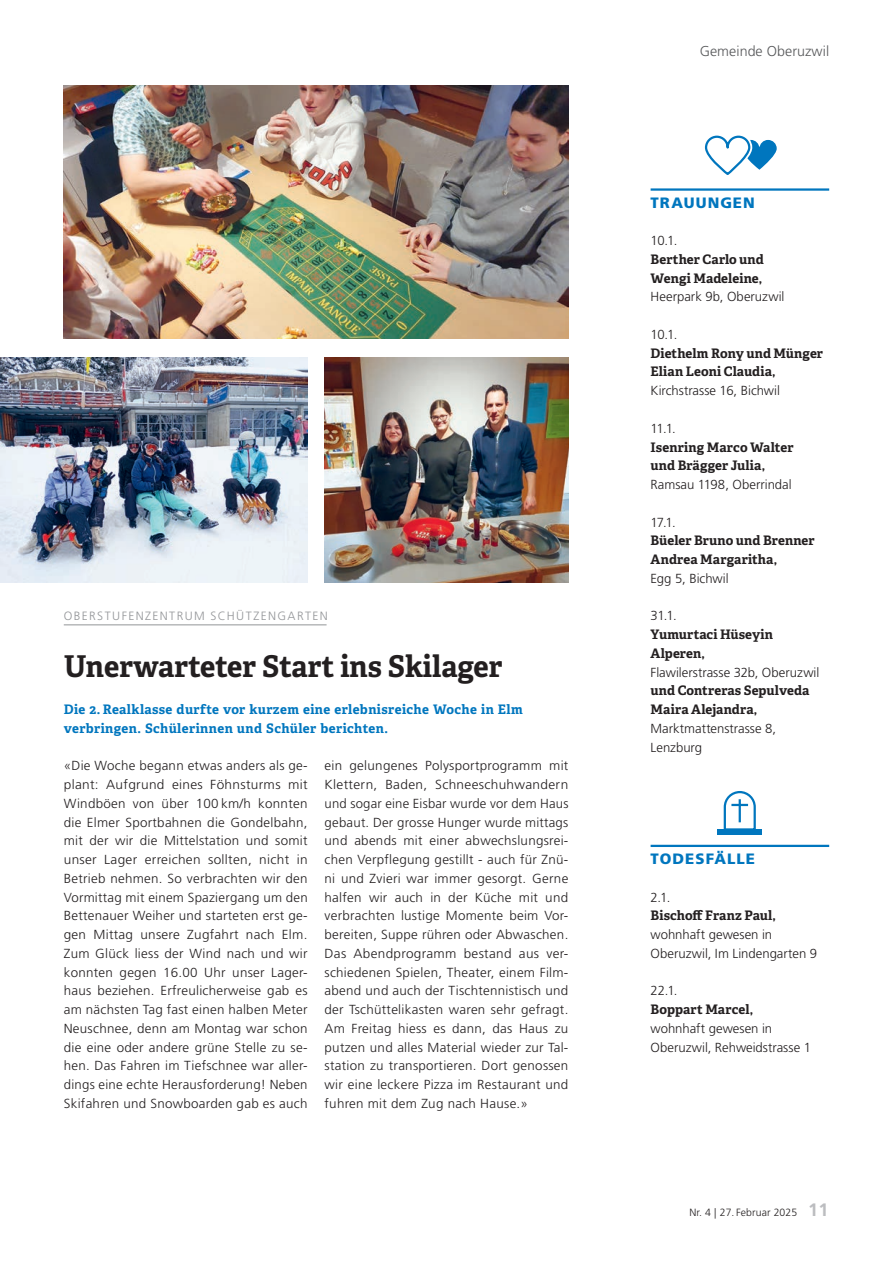
<style>
.page{position:relative;width:893px;height:1263px;background:#fff}
.page>*{position:absolute;margin:0;border:0;box-sizing:border-box;transform-origin:0 0}
.t1{font:700 30px "Adelle";color:#231f20}
.t2{font:900 15px "Frutiger LT Std";letter-spacing:.07em;color:#0076be}
.t3{font:300 14.25px "Frutiger LT Std";letter-spacing:.005em;color:#57585a}
.t4{font:300 13.2px/18.8px "Frutiger LT Std";letter-spacing:.005em;color:#231f20}
.t5{font:700 13.2px/18.8px "Adelle";letter-spacing:.005em;color:#231f20}
.t6{font:700 13.2px/18.8px "Adelle";letter-spacing:.03em;color:#0076be}
.t7{font:300 12px "Frutiger LT Std";letter-spacing:.12em;color:#939598}
.t8{font:300 10.5px "Frutiger LT Std";letter-spacing:.01em;color:#231f20}
.s1{font-weight:700;font-size:18px;color:#bcbdc0}
</style>
<div class="page">
<hr style="left:64px;top:624px;width:263px;height:1px;background:#939598">
<img style="left:0;top:358px;width:308px;height:225px">
<img style="left:64px;top:85px;width:504px;height:254px">
<img style="left:325px;top:358px;width:243px;height:225px">
<hr style="left:651px;top:188px;width:178px;height:3px;background:#0076be">
<svg style="left:704px;top:135px;width:73px;height:40px"></svg>
<hr style="left:651px;top:845px;width:178px;height:2px;background:#0076be">
<div style="left:718px;top:829px;width:44px;height:5px;background:#0076be"></div>
<svg style="left:723px;top:791px;width:33px;height:38px"></svg>
<p class="t7" style="left:64px;top:609px;width:265px">OBERSTUFENZENTRUM SCHÜTZENGARTEN</p>
<h1 class="t1" style="left:64px;top:647px;width:440px">Unerwarteter Start ins Skilager</h1>
<p class="t6" style="left:64px;top:700px;width:460px">Die 2. Realklasse durfte vor kurzem eine erlebnisreiche Woche in Elm verbringen. Schülerinnen und Schüler berichten.</p>
<p class="t4" style="left:64px;top:756px;width:245px;text-align:justify">«Die Woche begann etwas anders als ge&shy;plant: Aufgrund eines Föhnsturms mit Windböen von über 100 km/h konnten die Elmer Sportbahnen die Gondelbahn, mit der wir die Mittelstation und somit unser Lager erreichen sollten, nicht in Betrieb nehmen. So verbrachten wir den Vormittag mit einem Spaziergang um den Bettenauer Weiher und starteten erst ge&shy;gen Mittag unsere Zugfahrt nach Elm.<br>Zum Glück liess der Wind nach und wir konnten gegen 16.00 Uhr unser Lager&shy;haus beziehen. Erfreulicherweise gab es am nächsten Tag fast einen halben Meter Neuschnee, denn am Montag war schon die eine oder andere grüne Stelle zu se&shy;hen. Das Fahren im Tiefschnee war aller&shy;dings eine echte Herausforderung! Neben Skifahren und Snowboarden gab es auch</p>
<p class="t4" style="left:325px;top:756px;width:245px;text-align:justify">ein gelungenes Polysportprogramm mit Klettern, Baden, Schneeschuhwandern und sogar eine Eisbar wurde vor dem Haus gebaut. Der grosse Hunger wurde mittags und abends mit einer abwechslungsrei&shy;chen Verpflegung gestillt - auch für Znü&shy;ni und Zvieri war immer gesorgt. Gerne halfen wir auch in der Küche mit und verbrachten lustige Momente beim Vor&shy;bereiten, Suppe rühren oder Abwaschen.<br>Das Abendprogramm bestand aus ver&shy;schiedenen Spielen, Theater, einem Film&shy;abend und auch der Tischtennistisch und der Tschüttelikasten waren sehr gefragt.<br>Am Freitag hiess es dann, das Haus zu putzen und alles Material wieder zur Tal&shy;station zu transportieren. Dort genossen wir eine leckere Pizza im Restaurant und fuhren mit dem Zug nach Hause.»</p>
<p class="t3" style="left:700px;top:43px;width:131px">Gemeinde Oberuzwil</p>
<p class="t2" style="left:651px;top:193px;width:106px">TRAUUNGEN</p>
<p class="t4" style="left:651px;top:231px;width:28px">10.1.</p>
<p class="t5" style="left:651px;top:250px;width:115px">Berther Carlo und<br>Wengi Madeleine,</p>
<p class="t4" style="left:651px;top:288px;width:135px">Heerpark 9b, Oberuzwil</p>
<p class="t4" style="left:651px;top:325px;width:28px">10.1.</p>
<p class="t5" style="left:651px;top:344px;width:174px">Diethelm Rony und Münger<br>Elian Leoni Claudia,</p>
<p class="t4" style="left:651px;top:381px;width:131px">Kirchstrasse 16, Bichwil</p>
<p class="t4" style="left:651px;top:419px;width:27px">11.1.</p>
<p class="t5" style="left:651px;top:437px;width:144px">Isenring Marco Walter und Brägger Julia,</p>
<p class="t4" style="left:651px;top:475px;width:143px">Ramsau 1198, Oberrindal</p>
<p class="t4" style="left:651px;top:513px;width:27px">17.1.</p>
<p class="t5" style="left:651px;top:531px;width:166px">Büeler Bruno und Brenner<br>Andrea Margaritha,</p>
<p class="t4" style="left:651px;top:569px;width:79px">Egg 5, Bichwil</p>
<p class="t4" style="left:651px;top:606px;width:28px">31.1.</p>
<p class="t5" style="left:651px;top:625px;width:124px">Yumurtaci Hüseyin<br>Alperen,</p>
<p class="t4" style="left:651px;top:663px;width:170px">Flawilerstrasse 32b, Oberuzwil</p>
<p class="t5" style="left:651px;top:681px;width:160px">und Contreras Sepulveda<br>Maira Alejandra,</p>
<p class="t4" style="left:651px;top:719px;width:127px">Marktmattenstrasse 8,<br>Lenzburg</p>
<p class="t2" style="left:651px;top:850px;width:106px">TODESFÄLLE</p>
<p class="t4" style="left:651px;top:888px;width:21px">2.1.</p>
<p class="t5" style="left:651px;top:906px;width:127px">Bischoff Franz Paul,</p>
<p class="t4" style="left:651px;top:925px;width:168px">wohnhaft gewesen in<br>Oberuzwil, Im Lindengarten 9</p>
<p class="t4" style="left:651px;top:981px;width:28px">22.1.</p>
<p class="t5" style="left:651px;top:1000px;width:104px">Boppart Marcel,</p>
<p class="t4" style="left:651px;top:1019px;width:162px">wohnhaft gewesen in<br>Oberuzwil, Rehweidstrasse 1</p>
<p class="t8" style="left:689px;top:1207px;width:140px">Nr. 4 | 27. Februar 2025 <span class="s1">11</span></p>
</div>
